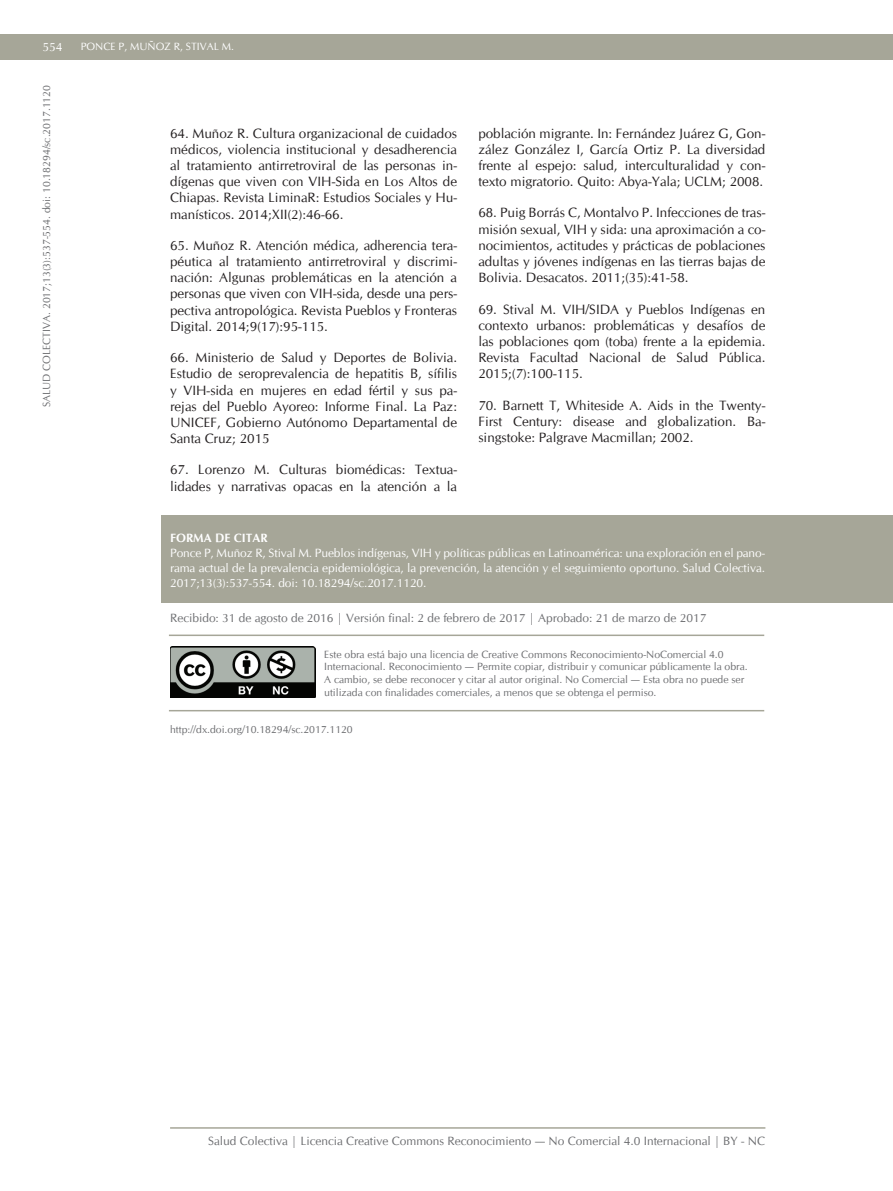
<style>
.page{position:relative;width:893px;height:1191px;background:#fff}
.page>*{position:absolute;margin:0;border:0;box-sizing:border-box;transform-origin:0 0}
.t1{font:13.5px/16.2px "CG Omega";color:#231f20;text-align:justify}
.t2{font:12px/15px "CG Omega";letter-spacing:-.005em;color:#fff;text-align:justify}
.t3{font:12px "CG Omega";color:#6c6d70}
.t4{font:700 12px "CG Omega";color:#fff}
.t5{font:10.5px/12.6px "CG Omega";color:#6c6d70}
.t6{font:10.5px "CG Omega";color:#fff}
</style>
<div class="page">
<div style="left:0;top:34px;width:893px;height:26px;background:#a6a698"></div>
<hr style="left:170px;top:1127px;width:595px;height:1px;background:#a6a698">
<div style="left:162px;top:515px;width:731px;height:88px;background:#a6a698"></div>
<img style="left:170px;top:647px;width:145px;height:50px">
<hr style="left:169px;top:710px;width:595px;height:1px;background:#a6a698">
<hr style="left:169px;top:634px;width:595px;height:2px;background:#a6a698">
<p class="t2" style="left:43px;top:40px;width:21px">554</p>
<p class="t6" style="left:81px;top:40px;width:155px">PONCE P, MUÑOZ R, STIVAL M.</p>
<p class="t5" style="left:41px;top:407px;width:324px;rotate:-90deg">SALUD COLECTIVA. 2017;13(3):537-554. doi: 10.18294/sc.2017.1120</p>
<p class="t1" style="left:170px;top:125px;width:288px">64. Muñoz R. Cultura organizacional de cuidados médicos, violencia institucional y desadherencia al tratamiento antirretroviral de las personas in&shy;dígenas que viven con VIH-Sida en Los Altos de Chiapas. Revista LiminaR: Estudios Sociales y Hu&shy;manísticos. 2014;XII(2):46-66.</p>
<p class="t1" style="left:170px;top:237px;width:289px">65. Muñoz R. Atención médica, adherencia tera&shy;péutica al tratamiento antirretroviral y discrimi&shy;nación: Algunas problemáticas en la atención a personas que viven con VIH-sida, desde una pers&shy;pectiva antropológica. Revista Pueblos y Fronteras Digital. 2014;9(17):95-115.</p>
<p class="t1" style="left:170px;top:349px;width:289px">66. Ministerio de Salud y Deportes de Bolivia.<br>Estudio de seroprevalencia de hepatitis B, sífilis y VIH-sida en mujeres en edad fértil y sus pa&shy;rejas del Pueblo Ayoreo: Informe Final. La Paz:<br>UNICEF, Gobierno Autónomo Departamental de Santa Cruz; 2015</p>
<p class="t1" style="left:170px;top:462px;width:288px">67. Lorenzo M. Culturas biomédicas: Textua&shy;lidades y narrativas opacas en la atención a la</p>
<p class="t1" style="left:478px;top:125px;width:288px">población migrante. In: Fernández Juárez G, Gon&shy;zález González I, García Ortiz P. La diversidad frente al espejo: salud, interculturalidad y con&shy;texto migratorio. Quito: Abya-Yala; UCLM; 2008.</p>
<p class="t1" style="left:478px;top:205px;width:289px">68. Puig Borrás C, Montalvo P. Infecciones de tras&shy;misión sexual, VIH y sida: una aproximación a co&shy;nocimientos, actitudes y prácticas de poblaciones adultas y jóvenes indígenas en las tierras bajas de Bolivia. Desacatos. 2011;(35):41-58.</p>
<p class="t1" style="left:478px;top:301px;width:289px">69. Stival M. VIH/SIDA y Pueblos Indígenas en contexto urbanos: problemáticas y desafíos de las poblaciones qom (toba) frente a la epidemia.<br>Revista Facultad Nacional de Salud Pública.<br>2015;(7):100-115.</p>
<p class="t1" style="left:478px;top:397px;width:288px">70. Barnett T, Whiteside A. Aids in the Twenty-First Century: disease and globalization. Ba&shy;singstoke: Palgrave Macmillan; 2002.</p>
<p class="t4" style="left:170px;top:530px;width:99px">FORMA DE CITAR</p>
<p class="t2" style="left:170px;top:545px;width:596px">Ponce P, Muñoz R, Stival M. Pueblos indígenas, VIH y políticas públicas en Latinoamérica: una exploración en el pano&shy;rama actual de la prevalencia epidemiológica, la prevención, la atención y el seguimiento oportuno. Salud Colectiva.<br>2017;13(3):537-554. doi: 10.18294/sc.2017.1120.</p>
<p class="t3" style="left:170px;top:610px;width:538px">Recibido: 31 de agosto de 2016 | Versión final: 2 de febrero de 2017 | Aprobado: 21 de marzo de 2017</p>
<p class="t5" style="left:324px;top:648px;width:425px">Este obra está bajo una licencia de Creative Commons Reconocimiento-NoComercial 4.0<br>Internacional. Reconocimiento — Permite copiar, distribuir y comunicar públicamente la obra.<br>A cambio, se debe reconocer y citar al autor original. No Comercial — Esta obra no puede ser utilizada con finalidades comerciales, a menos que se obtenga el permiso.</p>
<p class="t5" style="left:170px;top:722px;width:184px">http://dx.doi.org/10.18294/sc.2017.1120</p>
<p class="t3" style="left:208px;top:1133px;width:558px">Salud Colectiva | Licencia Creative Commons Reconocimiento — No Comercial 4.0 Internacional | BY - NC</p>
</div>
